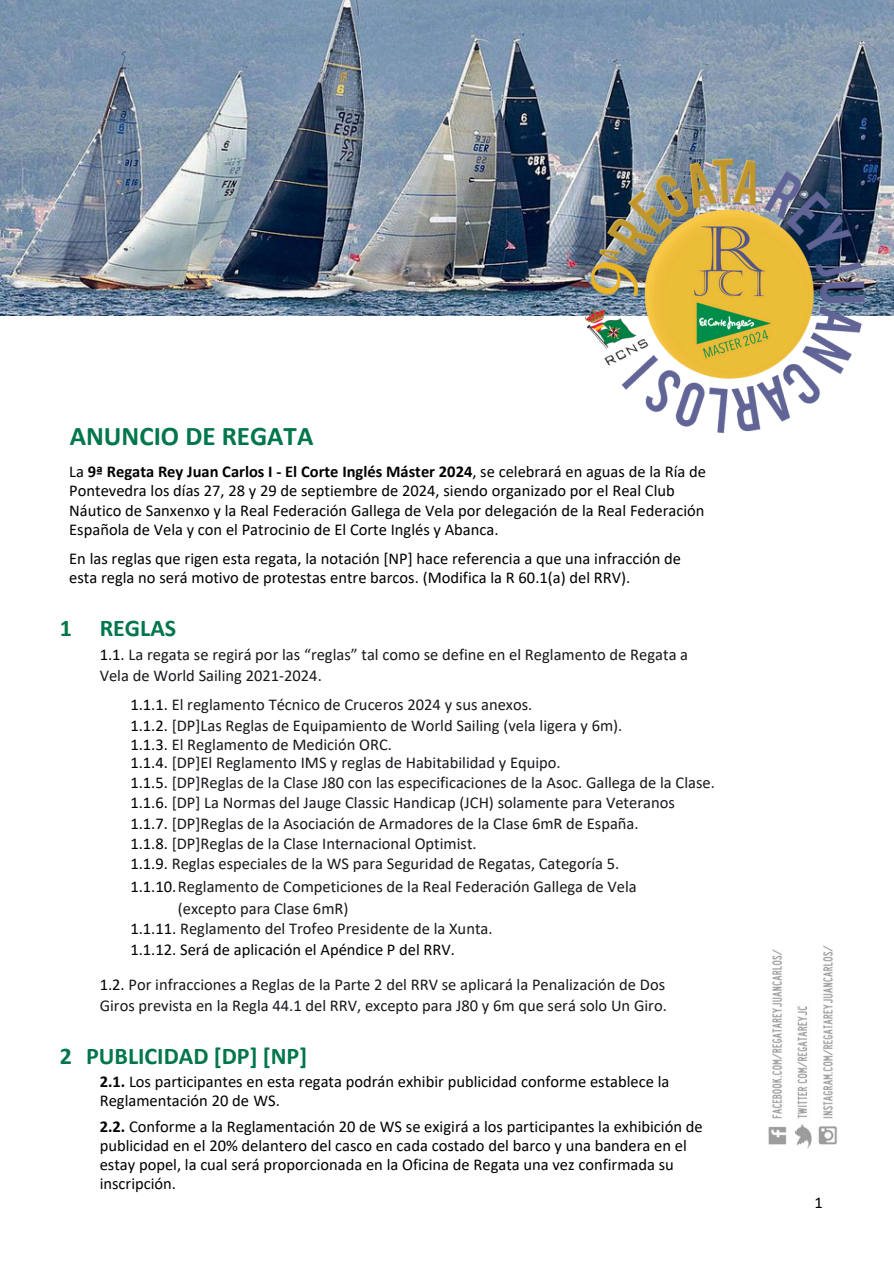
<style>
.page{position:relative;width:894px;height:1264px;background:#fff}
.page>*{position:absolute;margin:0;border:0;box-sizing:border-box;transform-origin:0 0}
.t1{font:700 27px "Calibri";color:#00764b}
.t2{font:700 24px "Calibri";color:#00764b}
.t3{font:16.5px "Calibri";color:#1a171c}
.t4{font:16.5px/19.2px "Calibri";color:#000}
.s1{font-weight:700}
.s2{color:#000}
</style>
<div class="page">
<img style="left:0;top:0;width:893px;height:315px">
<img style="left:768px;top:945px;width:69px;height:203px">
<img style="left:483px;top:122px;width:410px;height:312px">
<p class="t1" style="left:70px;top:425px;width:245px">ANUNCIO DE REGATA</p>
<p class="t4" style="left:69px;top:463px;width:638px">La <span class="s1">9ª Regata Rey Juan Carlos I - El Corte Inglés Máster 2024</span>, se celebrará en aguas de la Ría de Pontevedra los días 27, 28 y 29 de septiembre de 2024, siendo organizado por el Real Club Náutico de Sanxenxo y la Real Federación Gallega de Vela por delegación de la Real Federación Española de Vela y con el Patrocinio de El Corte Inglés y Abanca.</p>
<p class="t4" style="left:69px;top:550px;width:613px">En las reglas que rigen esta regata, la notación [NP] hace referencia a que una infracción de esta regla no será motivo de protestas entre barcos. (Modifica la R 60.1(a) del RRV).</p>
<h2 class="t2" style="left:60px;top:618px;width:14px">1</h2>
<h2 class="t2" style="left:100px;top:618px;width:78px">REGLAS</h2>
<h2 class="t2" style="left:60px;top:1045px;width:14px">2</h2>
<p class="t3" style="left:100px;top:647px;width:590px"><span class="s2">1.1.</span> La regata se regirá por las “reglas” tal como se define en el Reglamento de Regata a</p>
<p class="t3" style="left:100px;top:669px;width:223px">Vela de World Sailing 2021-2024.</p>
<p class="t3" style="left:130px;top:697px;width:403px"><span class="s2">1.1.1.</span> El reglamento Técnico de Cruceros 2024 y sus anexos.</p>
<p class="t3" style="left:130px;top:719px;width:493px"><span class="s2">1.1.2.</span> [DP]Las Reglas de Equipamiento de World Sailing (vela ligera y 6m).</p>
<p class="t3" style="left:130px;top:738px;width:263px"><span class="s2">1.1.3.</span> El Reglamento de Medición ORC.</p>
<p class="t3" style="left:130px;top:755px;width:432px"><span class="s2">1.1.4.</span> [DP]El Reglamento IMS y reglas de Habitabilidad y Equipo.</p>
<p class="t3" style="left:130px;top:775px;width:586px"><span class="s2">1.1.5.</span> [DP]Reglas de la Clase J80 con las especificaciones de la Asoc. Gallega de la Clase.</p>
<p class="t3" style="left:130px;top:796px;width:546px"><span class="s2">1.1.6.</span> [DP] La Normas del Jauge Classic Handicap (JCH) solamente para Veteranos</p>
<p class="t3" style="left:130px;top:816px;width:509px"><span class="s2">1.1.7.</span> [DP]Reglas de la Asociación de Armadores de la Clase 6mR de España.</p>
<p class="t3" style="left:130px;top:836px;width:348px"><span class="s2">1.1.8.</span> [DP]Reglas de la Clase Internacional Optimist.</p>
<p class="t3" style="left:130px;top:856px;width:490px"><span class="s2">1.1.9.</span> Reglas especiales de la WS para Seguridad de Regatas, Categoría 5.</p>
<p class="t3" style="left:130px;top:879px;width:508px"><span class="s2">1.1.10.</span>Reglamento de Competiciones de la Real Federación Gallega de Vela</p>
<p class="t3" style="left:178px;top:901px;width:172px">(excepto para Clase 6mR)</p>
<h2 class="t3" style="left:130px;top:921px;width:363px"><span class="s2">1.1.11.</span> Reglamento del Trofeo Presidente de la Xunta.</h2>
<p class="t4" style="left:130px;top:941px;width:326px">1.1.12. Será de aplicación el Apéndice P del RRV.</p>
<p class="t3" style="left:100px;top:977px;width:567px"><span class="s2">1.2.</span> Por infracciones a Reglas de la Parte 2 del RRV se aplicará la Penalización de Dos</p>
<p class="t3" style="left:100px;top:998px;width:568px">Giros prevista en la Regla 44.1 del RRV, excepto para J80 y 6m que será solo Un Giro.</p>
<h2 class="t2" style="left:86px;top:1045px;width:222px">PUBLICIDAD [DP] [NP]</h2>
<p class="t4" style="left:100px;top:1073px;width:571px"><span class="s1">2.1.</span> Los participantes en esta regata podrán exhibir publicidad conforme establece la<br>Reglamentación 20 de WS.</p>
<h2 class="t4" style="left:100px;top:1117px;width:604px"><span class="s1">2.2.</span> Conforme a la Reglamentación 20 de WS se exigirá a los participantes la exhibición de publicidad en el 20% delantero del casco en cada costado del barco y una bandera en el estay popel, la cual será proporcionada en la Oficina de Regata una vez confirmada su inscripción.</h2>
<p class="t4" style="left:814px;top:1194px;width:10px">1</p>
</div>
